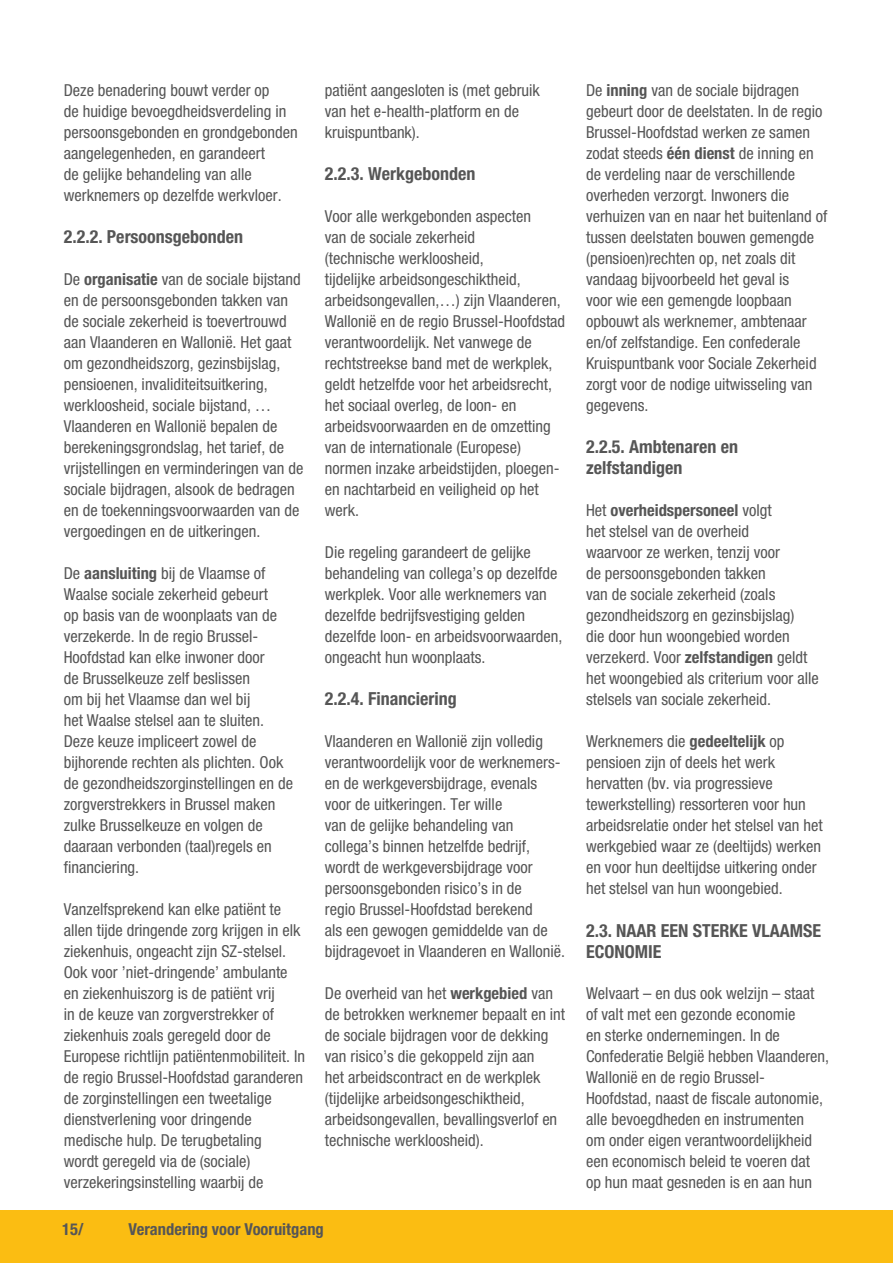
<style>
.page{position:relative;width:893px;height:1263px;background:#fff}
.page>*{position:absolute;margin:0;border:0;box-sizing:border-box;transform-origin:0 0}
.t1{font:700 condensed 18px/21px "Helvetica Neue LT Std";color:#565656}
.t2{font:condensed 16.5px/21px "Helvetica Neue LT Std";color:#565656}
.t3{font:700 condensed 16.5px "Helvetica Neue LT Std";color:#565656}
.s1{font-weight:700}
</style>
<div class="page">
<div style="left:0;top:1210px;width:893px;height:53px;background:#fbbd12"></div>
<p class="t2" style="left:64px;top:80px;width:235px">Deze benadering bouwt verder op<br>de huidige bevoegdheidsverdeling in persoonsgebonden en grondgebonden aangelegenheden, en garandeert<br>de gelijke behandeling van alle werknemers op dezelfde werkvloer.</p>
<p class="t1" style="left:64px;top:226px;width:181px">2.2.2. Persoonsgebonden</p>
<p class="t2" style="left:64px;top:269px;width:241px">De <span class="s1">organisatie</span> van de sociale bijstand en de persoonsgebonden takken van de sociale zekerheid is toevertrouwd aan Vlaanderen en Wallonië. Het gaat om gezondheidszorg, gezinsbijslag, pensioenen, invaliditeitsuitkering, werkloosheid, sociale bijstand, … Vlaanderen en Wallonië bepalen de berekeningsgrondslag, het tarief, de vrijstellingen en verminderingen van de sociale bijdragen, alsook de bedragen en de toekenningsvoorwaarden van de vergoedingen en de uitkeringen.</p>
<p class="t2" style="left:64px;top:563px;width:231px">De <span class="s1">aansluiting</span> bij de Vlaamse of<br>Waalse sociale zekerheid gebeurt<br>op basis van de woonplaats van de verzekerde. In de regio Brussel-<br>Hoofdstad kan elke inwoner door<br>de Brusselkeuze zelf beslissen<br>om bij het Vlaamse dan wel bij<br>het Waalse stelsel aan te sluiten.<br>Deze keuze impliceert zowel de bijhorende rechten als plichten. Ook de gezondheidszorginstellingen en de zorgverstrekkers in Brussel maken zulke Brusselkeuze en volgen de daaraan verbonden (taal)regels en financiering.</p>
<p class="t2" style="left:64px;top:899px;width:243px">Vanzelfsprekend kan elke patiënt te allen tijde dringende zorg krijgen in elk ziekenhuis, ongeacht zijn SZ-stelsel.<br>Ook voor ’niet-dringende’ ambulante en ziekenhuiszorg is de patiënt vrij<br>in de keuze van zorgverstrekker of ziekenhuis zoals geregeld door de Europese richtlijn patiëntenmobiliteit. In de regio Brussel-Hoofdstad garanderen de zorginstellingen een tweetalige dienstverlening voor dringende medische hulp. De terugbetaling<br>wordt geregeld via de (sociale) verzekeringsinstelling waarbij de</p>
<p class="t2" style="left:325px;top:80px;width:216px">patiënt aangesloten is (met gebruik van het e-health-platform en de kruispuntbank).</p>
<p class="t1" style="left:325px;top:163px;width:152px">2.2.3. Werkgebonden</p>
<p class="t2" style="left:325px;top:206px;width:242px">Voor alle werkgebonden aspecten<br>van de sociale zekerheid<br>(technische werkloosheid,<br>tijdelijke arbeidsongeschiktheid, arbeidsongevallen,…) zijn Vlaanderen, Wallonië en de regio Brussel-Hoofdstad verantwoordelijk. Net vanwege de rechtstreekse band met de werkplek, geldt hetzelfde voor het arbeidsrecht, het sociaal overleg, de loon- en arbeidsvoorwaarden en de omzetting van de internationale (Europese) normen inzake arbeidstijden, ploegen&shy;en nachtarbeid en veiligheid op het werk.</p>
<p class="t2" style="left:325px;top:542px;width:239px">Die regeling garandeert de gelijke behandeling van collega’s op dezelfde werkplek. Voor alle werknemers van dezelfde bedrijfsvestiging gelden dezelfde loon- en arbeidsvoorwaarden, ongeacht hun woonplaats.</p>
<p class="t1" style="left:325px;top:688px;width:133px">2.2.4. Financiering</p>
<p class="t2" style="left:325px;top:731px;width:242px">Vlaanderen en Wallonië zijn volledig verantwoordelijk voor de werknemers&shy;en de werkgeversbijdrage, evenals voor de uitkeringen. Ter wille<br>van de gelijke behandeling van collega’s binnen hetzelfde bedrijf, wordt de werkgeversbijdrage voor persoonsgebonden risico’s in de<br>regio Brussel-Hoofdstad berekend<br>als een gewogen gemiddelde van de bijdragevoet in Vlaanderen en Wallonië.</p>
<p class="t2" style="left:325px;top:983px;width:242px">De overheid van het <span class="s1">werkgebied</span> van de betrokken werknemer bepaalt en int de sociale bijdragen voor de dekking van risico’s die gekoppeld zijn aan<br>het arbeidscontract en de werkplek (tijdelijke arbeidsongeschiktheid, arbeidsongevallen, bevallingsverlof en technische werkloosheid).</p>
<p class="t3" style="left:62px;top:1219px;width:23px">15/</p>
<p class="t3" style="left:129px;top:1219px;width:197px">Verandering voor Vooruitgang</p>
<p class="t2" style="left:586px;top:80px;width:243px">De <span class="s1">inning</span> van de sociale bijdragen gebeurt door de deelstaten. In de regio Brussel-Hoofdstad werken ze samen zodat steeds <span class="s1">één dienst</span> de inning en de verdeling naar de verschillende overheden verzorgt. Inwoners die verhuizen van en naar het buitenland of tussen deelstaten bouwen gemengde (pensioen)rechten op, net zoals dit vandaag bijvoorbeeld het geval is<br>voor wie een gemengde loopbaan opbouwt als werknemer, ambtenaar en/of zelfstandige. Een confederale Kruispuntbank voor Sociale Zekerheid zorgt voor de nodige uitwisseling van gegevens.</p>
<p class="t1" style="left:586px;top:436px;width:154px">2.2.5. Ambtenaren en zelfstandigen</p>
<p class="t2" style="left:586px;top:500px;width:234px">Het <span class="s1">overheidspersoneel</span> volgt<br>het stelsel van de overheid<br>waarvoor ze werken, tenzij voor<br>de persoonsgebonden takken<br>van de sociale zekerheid (zoals gezondheidszorg en gezinsbijslag)<br>die door hun woongebied worden verzekerd. Voor <span class="s1">zelfstandigen</span> geldt het woongebied als criterium voor alle stelsels van sociale zekerheid.</p>
<p class="t2" style="left:586px;top:731px;width:238px">Werknemers die <span class="s1">gedeeltelijk</span> op pensioen zijn of deels het werk hervatten (bv. via progressieve tewerkstelling) ressorteren voor hun arbeidsrelatie onder het stelsel van het werkgebied waar ze (deeltijds) werken en voor hun deeltijdse uitkering onder het stelsel van hun woongebied.</p>
<p class="t1" style="left:586px;top:919px;width:237px;line-height:21.6px">2.3. NAAR EEN STERKE VLAAMSE<br>ECONOMIE</p>
<p class="t2" style="left:586px;top:983px;width:245px">Welvaart – en dus ook welzijn – staat of valt met een gezonde economie<br>en sterke ondernemingen. In de Confederatie België hebben Vlaanderen, Wallonië en de regio Brussel-Hoofdstad, naast de fiscale autonomie, alle bevoegdheden en instrumenten<br>om onder eigen verantwoordelijkheid een economisch beleid te voeren dat op hun maat gesneden is en aan hun</p>
</div>
